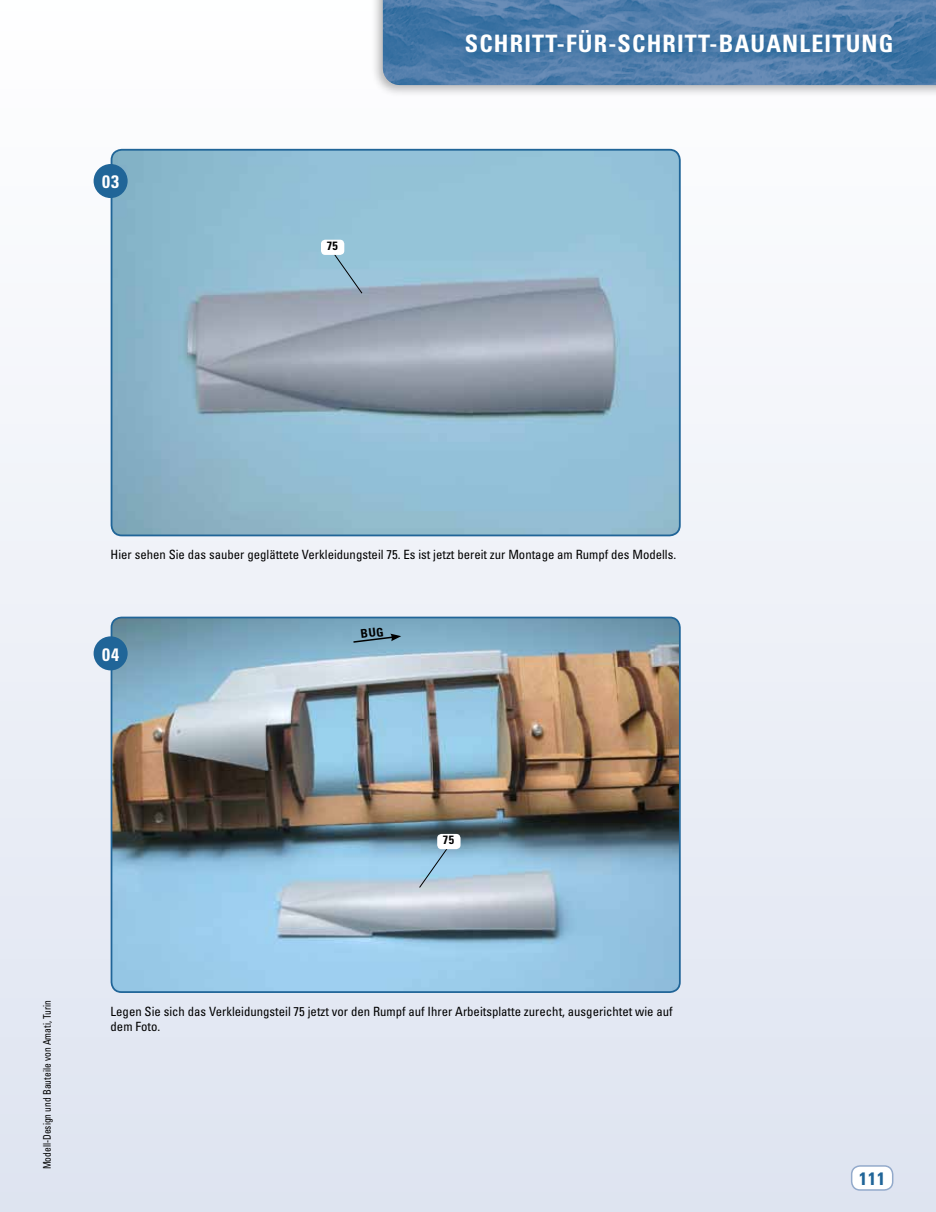
<style>
.page{position:relative;width:936px;height:1212px;background:#fff}
.page>*{position:absolute;margin:0;border:0;box-sizing:border-box;transform-origin:0 0}
.t1{font:700 condensed 24px "Univers";letter-spacing:.05em;color:#fff}
.t2{font:700 condensed 18px "Univers";color:#fff}
.t3{font:700 condensed 18px "Univers";color:#206598}
.t4{font:condensed 12.75px/14.2px "Univers";color:#000}
.t5{font:700 condensed 12px "Univers";color:#000}
.t6{font:condensed 10.5px "Univers";color:#000;scale:.9 1}
</style>
<div class="page">
<div style="left:0;top:0;width:935px;height:1212px;background:linear-gradient(to bottom,#fdfefe,#dde3f0)"></div>
<div style="left:851px;top:1166px;width:41px;height:24px;background:#fff;border-radius:9px"></div>
<div style="left:850px;top:1165px;width:43px;height:26px;border:2px solid #93aacb;border-radius:9px"></div>
<div style="left:371px;top:0;width:564px;height:97px;background:#000;opacity:.3"></div>
<img style="left:383px;top:0;width:552px;height:85px">
<svg style="left:461px;top:26px;width:441px;height:38px;background:#4577a6"></svg>
<img style="left:111px;top:617px;width:568px;height:375px">
<div style="left:111px;top:617px;width:569px;height:376px;border:2px solid #206598;border-radius:10px"></div>
<div style="left:94px;top:636px;width:34px;height:34px;background:#206598;border-radius:50%"></div>
<img style="left:111px;top:150px;width:568px;height:385px">
<div style="left:111px;top:149px;width:569px;height:387px;border:2px solid #206598;border-radius:10px"></div>
<div style="left:94px;top:164px;width:34px;height:34px;background:#206598;border-radius:50%"></div>
<svg style="left:418px;top:845px;width:32px;height:43px"></svg>
<div style="left:437px;top:834px;width:23px;height:15px;background:#fff;border-radius:4px"></div>
<svg style="left:331px;top:251px;width:32px;height:43px"></svg>
<div style="left:321px;top:240px;width:23px;height:15px;background:#fff;border-radius:4px"></div>
<svg style="left:352px;top:627px;width:49px;height:17px"></svg>
<h2 class="t2" style="left:102px;top:171px;width:18px">03</h2>
<p class="t5" style="left:327px;top:238px;width:13px">75</p>
<h1 class="t1" style="left:465px;top:29px;width:330px">SCHRITT-FÜ R-SCHRITT-BAUANLEI</h1>
<h1 class="t1" style="left:832px;top:29px;width:30px">TUNG</h1>
<p class="t4" style="left:111px;top:547px;width:567px">Hier sehen Sie das sauber geglättete Verkleidungsteil 75. Es ist jetzt bereit zur Montage am Rumpf des Modells.</p>
<h2 class="t2" style="left:102px;top:643px;width:18px">04</h2>
<p class="t5" style="left:443px;top:833px;width:13px">75</p>
<p class="t6" style="left:41px;top:1169px;width:190px;rotate:-90deg">Modell-Design und Bauteile von Amati, Turin</p>
<p class="t4" style="left:111px;top:1005px;width:563px">Legen Sie sich das Verkleidungsteil 75 jetzt vor den Rumpf auf Ihrer Arbeitsplatte zurecht, ausgerichtet wie auf dem Foto.</p>
<h2 class="t3" style="left:859px;top:1167px;width:27px">111</h2>
</div>
